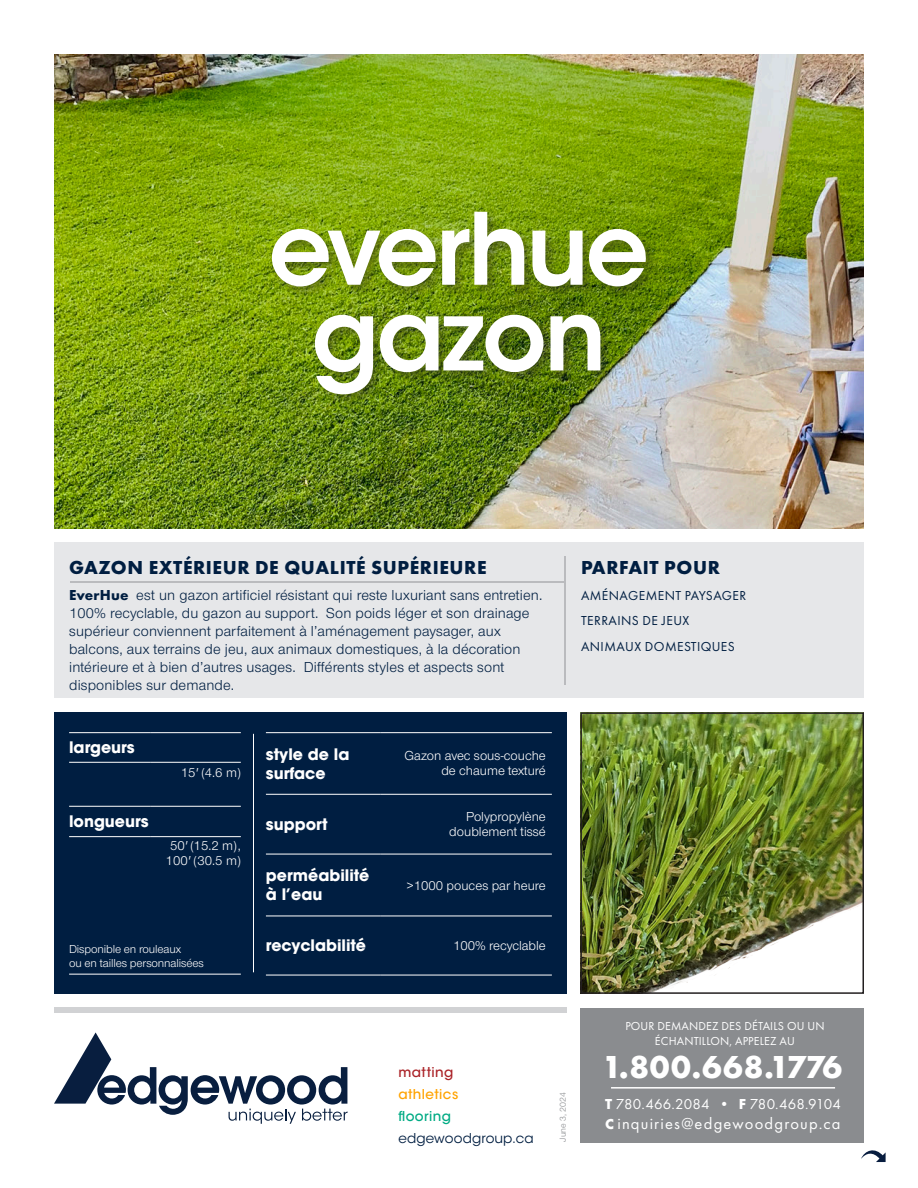
<style>
.page{position:relative;width:918px;height:1188px;background:#fff}
.page>*{position:absolute;margin:0;border:0;box-sizing:border-box;transform-origin:0 0}
.Main_Product_title{font:600 98.7px/85.8px "ITC Avant Garde Std";letter-spacing:-.03em;color:#fff;text-align:center}
.t1{font:700 33px "Futura PT";letter-spacing:.02em;color:#fff}
.Bold_Subhead_perf_for{font:700 19.5px "Futura PT";letter-spacing:.03em;color:#001e41}
.t2{font:16.5px "Futura PT";letter-spacing:.07em;color:#fff}
.Table_bold{font:700 15.75px/18.9px "ITC Avant Garde Std";color:#fff}
.Pa7_1{font:700 15.75px "ITC Avant Garde Std";color:#fff}
.Product_Copy{font:15px/18px "Nimbus San Nov";letter-spacing:.01em;color:#001e41}
.t3{font:15px "Futura PT";letter-spacing:.015em;color:#fff}
.Table_Text{font:13.5px/15px "Nimbus San Nov";color:#fff;text-align:right}
.Application_catagories{font:13.5px "Futura PT";letter-spacing:.03em;color:#001e41}
.t4{font:13.5px "ITC Avant Garde Std";letter-spacing:.01em;color:#001e41}
.t5{font:500 13.5px "ITC Avant Garde Std";letter-spacing:.03em;color:#ffa300}
.t6{font:500 13.5px "ITC Avant Garde Std";letter-spacing:.03em;color:#00ab84}
.t7{font:500 13.5px "ITC Avant Garde Std";letter-spacing:.03em;color:#ab2328}
.t8{font:12px/15px "Futura PT";letter-spacing:.01em;color:#fff;text-align:center}
.Small_table_text{font:12px "Nimbus San Nov";letter-spacing:-.01em;color:#fff}
.Edit_Date{font:9px "Nimbus San Nov";color:#8a8c8f}
.s1{font-family:"Futura PT";font-weight:700}
.s2{font-family:"Nimbus San";font-weight:300;font-style:italic}
.s3{font-weight:700}
.s4{font-weight:700;font-size:15px}
</style>
<div class="page">
<div style="left:54px;top:1008px;width:513px;height:5px;background:#d1d2d4"></div>
<div style="left:580px;top:1008px;width:284px;height:135px;background:#8a8c8f"></div>
<div style="left:54px;top:712px;width:513px;height:282px;background:#001e41"></div>
<div style="left:54px;top:542px;width:810px;height:156px;background:#e6e7e9"></div>
<hr style="left:253px;top:734px;width:1px;height:238px;background:#fff">
<svg style="left:54px;top:1032px;width:294px;height:92px"></svg>
<img style="left:54px;top:54px;width:810px;height:474px">
<img style="left:583px;top:715px;width:278px;height:276px">
<div style="left:580px;top:712px;width:284px;height:282px;border:2px solid #231f20"></div>
<div style="left:269px;top:209px;width:391px;height:198px;background:#231f20;opacity:.4"></div>
<hr style="left:266px;top:732px;width:114px;height:1px;background:#fff">
<hr style="left:380px;top:732px;width:172px;height:1px;background:#fff">
<hr style="left:266px;top:854px;width:114px;height:1px;background:#fff">
<hr style="left:380px;top:854px;width:172px;height:1px;background:#fff">
<hr style="left:266px;top:916px;width:114px;height:1px;background:#fff">
<hr style="left:380px;top:916px;width:172px;height:1px;background:#fff">
<hr style="left:266px;top:794px;width:114px;height:1px;background:#fff">
<hr style="left:380px;top:794px;width:172px;height:1px;background:#fff">
<hr style="left:266px;top:975px;width:114px;height:1px;background:#fff">
<hr style="left:380px;top:975px;width:172px;height:1px;background:#fff">
<hr style="left:70px;top:581px;width:495px;height:2px;background:#babbbe">
<hr style="left:564px;top:556px;width:2px;height:129px;background:#babbbe">
<hr style="left:69px;top:974px;width:172px;height:1px;background:#fff">
<hr style="left:69px;top:762px;width:81px;height:1px;background:#fff">
<hr style="left:150px;top:762px;width:91px;height:1px;background:#fff">
<hr style="left:69px;top:836px;width:81px;height:1px;background:#fff">
<hr style="left:150px;top:836px;width:91px;height:1px;background:#fff">
<hr style="left:69px;top:732px;width:81px;height:1px;background:#fff">
<hr style="left:150px;top:732px;width:91px;height:1px;background:#fff">
<hr style="left:69px;top:806px;width:81px;height:1px;background:#fff">
<hr style="left:150px;top:806px;width:91px;height:1px;background:#fff">
<hr style="left:611px;top:1087px;width:224px;height:2px;background:#fff">
<svg style="left:861px;top:1150px;width:25px;height:12px"></svg>
<p class="Main_Product_title" style="left:269px;top:206px;width:382px">everhue gazon</p>
<p class="Bold_Subhead_perf_for" style="left:69px;top:555px;width:419px">GAZON EXTÉRIEUR DE QUALITÉ SUPÉRIEURE</p>
<p class="Bold_Subhead_perf_for" style="left:581px;top:555px;width:140px">PARFAIT POUR</p>
<p class="Application_catagories" style="left:581px;top:587px;width:167px">AMÉNAGEMENT PAYSAGER</p>
<p class="Application_catagories" style="left:581px;top:613px;width:110px">TERRAINS DE JEUX</p>
<p class="Application_catagories" style="left:581px;top:639px;width:155px">ANIMAUX DOMESTIQUES</p>
<p class="Product_Copy" style="left:69px;top:586px;width:475px"><span class="s1">EverHue</span> est un gazon artificiel résistant qui reste luxuriant sans entretien.<br>100% recyclable, du gazon au support. Son poids léger et son drainage supérieur conviennent parfaitement à l’aménagement paysager, aux balcons, aux terrains de jeu, aux animaux domestiques, à la décoration intérieure et à bien d’autres usages. Différents styles et aspects sont disponibles sur demande.</p>
<p class="Table_bold" style="left:69px;top:738px;width:67px">largeurs</p>
<p class="Table_bold" style="left:69px;top:812px;width:81px">longueurs</p>
<p class="Table_Text" style="left:181px;top:765px;width:61px">15<span class="s2">'</span> (4.6 m)</p>
<p class="Table_Text" style="left:170px;top:838px;width:72px">50<span class="s2">'</span> (15.2 m),</p>
<p class="Table_Text" style="left:166px;top:853px;width:77px">100<span class="s2">'</span> (30.5 m)</p>
<p class="Table_bold" style="left:266px;top:745px;width:85px">style de la surface</p>
<p class="Table_Text" style="left:405px;top:749px;width:143px">Gazon avec sous-couche de chaume texturé</p>
<p class="Pa7_1" style="left:266px;top:814px;width:63px">support</p>
<p class="Table_Text" style="left:449px;top:809px;width:98px">Polypropylène doublement tissé</p>
<p class="Table_bold" style="left:266px;top:866px;width:105px">perméabilité à l’eau</p>
<p class="Table_Text" style="left:407px;top:878px;width:140px">&gt;1000 pouces par heure</p>
<p class="Small_table_text" style="left:69px;top:942px;width:114px">Disponible en rouleaux</p>
<p class="Table_bold" style="left:266px;top:936px;width:102px">recyclabilité</p>
<p class="Table_Text" style="left:453px;top:938px;width:94px">100% recyclable</p>
<p class="Small_table_text" style="left:69px;top:956px;width:136px">ou en tailles personnalisées</p>
<p class="t7" style="left:398px;top:1064px;width:57px">matting</p>
<p class="t5" style="left:398px;top:1086px;width:61px">athletics</p>
<p class="t6" style="left:398px;top:1108px;width:54px">flooring</p>
<p class="t4" style="left:398px;top:1129px;width:137px">edgewoodgroup.ca</p>
<p class="Edit_Date" style="left:558px;top:1142px;width:51px;rotate:-90deg">June 3, 2024</p>
<p class="t8" style="left:625px;top:1019px;width:201px">POUR DEMANDEZ DES DÉTAILS OU UN<br>ÉCHANTILLON, APPELEZ AU</p>
<p class="t1" style="left:602px;top:1046px;width:241px">1.800.668.1776</p>
<p class="t3" style="left:605px;top:1095px;width:237px"><span class="s3">T</span> 780.466.2084 • <span class="s3">F</span> 780.468.9104</p>
<p class="t2" style="left:605px;top:1114px;width:237px"><span class="s4">C</span> inquiries@edgewoodgroup.ca</p>
</div>
